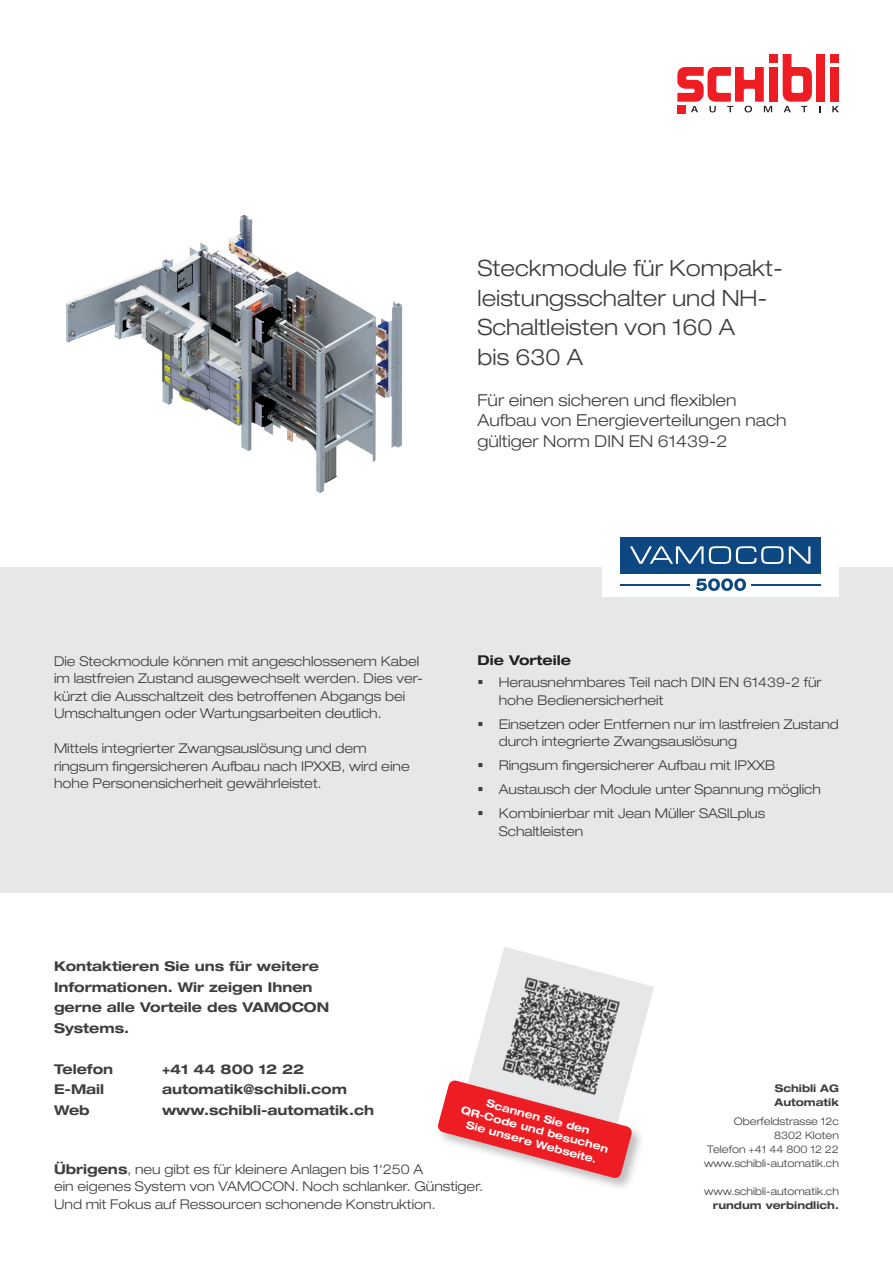
<style>
.page{position:relative;width:893px;height:1263px;background:#fff}
.page>*{position:absolute;margin:0;border:0;box-sizing:border-box;transform-origin:0 0}
.t1{font:300 expanded 22.5px/29.5px "Helvetica Neue";color:#3e3e3f}
.t2{font:300 expanded 16.5px "Helvetica Neue";color:#3e3e3f}
.t3{font:300 expanded 13.5px/17.5px "Helvetica Neue LT Pro";color:#3e3e3f}
.t4{font:300 expanded 13.5px/17.5px "Helvetica Neue";color:#3e3e3f}
.t5{font:700 expanded 13.5px "Helvetica Neue LT Pro";color:#3e3e3f}
.t6{font:700 expanded 13.5px "Helvetica Neue LT Pro";color:#231f20}
.Adresse{font:300 expanded 10.5px "Helvetica Neue LT Pro";color:#3e3e3f}
.t7{font:700 expanded 10.5px/13px "Helvetica Neue LT Pro";color:#fff;text-align:center}
.Adresse-2{font:700 expanded 10.5px "Helvetica Neue LT Pro";color:#3e3e3f}
.s1{font-weight:700}
</style>
<div class="page">
<div style="left:0;top:568px;width:893px;height:325px;background:#e6e7e9"></div>
<div style="left:677px;top:105px;width:9px;height:8px;background:#ee1d23"></div>
<svg style="left:832px;top:106px;width:7px;height:6px"></svg>
<div style="left:769px;top:67px;width:9px;height:35px;background:#ee1d23"></div>
<div style="left:769px;top:54px;width:9px;height:9px;background:#ee1d23"></div>
<div style="left:830px;top:67px;width:9px;height:35px;background:#ee1d23"></div>
<div style="left:830px;top:54px;width:9px;height:9px;background:#ee1d23"></div>
<svg style="left:783px;top:54px;width:29px;height:58px"></svg>
<div style="left:816px;top:54px;width:9px;height:48px;background:#ee1d23"></div>
<svg style="left:677px;top:67px;width:95px;height:45px"></svg>
<div style="left:602px;top:528px;width:237px;height:68px;background:#fff"></div>
<div style="left:620px;top:537px;width:201px;height:36px;background:#0d4882"></div>
<svg style="left:630px;top:546px;width:180px;height:18px"></svg>
<svg style="left:696px;top:578px;width:50px;height:13px"></svg>
<hr style="left:620px;top:584px;width:69px;height:2px;background:#0d4882">
<hr style="left:752px;top:584px;width:69px;height:2px;background:#0d4882">
<img style="left:66px;top:214px;width:337px;height:279px">
<div style="left:436px;top:1078px;width:209px;height:114px;background:#231f20;opacity:.29"></div>
<svg style="left:437px;top:947px;width:217px;height:232px"></svg>
<p class="t1" style="left:477px;top:253px;width:307px">Steckmodule für Kompakt-</p>
<p class="t1" style="left:477px;top:282px;width:291px">leistungsschalter und NH-<br>Schaltleisten von 160 A</p>
<p class="t1" style="left:477px;top:342px;width:107px">bis 630 A</p>
<p class="t2" style="left:477px;top:390px;width:261px">Für einen sicheren und flexiblen</p>
<p class="t2" style="left:477px;top:410px;width:310px">Aufbau von Energieverteilungen nach</p>
<p class="t2" style="left:477px;top:431px;width:252px">gültiger Norm DIN EN 61439-2</p>
<p class="t4" style="left:54px;top:652px;width:370px">Die Steckmodule können mit angeschlossenem Kabel im lastfreien Zustand ausgewechselt werden. Dies ver&shy;kürzt die Ausschaltzeit des betroffenen Abgangs bei Umschaltungen oder Wartungsarbeiten deutlich.</p>
<p class="t4" style="left:54px;top:739px;width:357px">Mittels integrierter Zwangsauslösung und dem ringsum fingersicheren Aufbau nach IPXXB, wird eine hohe Personensicherheit gewährleistet.</p>
<p class="t6" style="left:477px;top:651px;width:95px">Die Vorteile</p>
<p class="t3" style="left:499px;top:673px;width:324px">Herausnehmbares Teil nach DIN EN 61439-2 für hohe Bedienersicherheit</p>
<p class="t3" style="left:499px;top:715px;width:342px">Einsetzen oder Entfernen nur im lastfreien Zustand durch integrierte Zwangsauslösung</p>
<p class="t3" style="left:499px;top:756px;width:278px">Ringsum fingersicherer Aufbau mit IPXXB</p>
<p class="t3" style="left:499px;top:780px;width:324px">Austausch der Module unter Spannung möglich</p>
<p class="t3" style="left:499px;top:804px;width:268px">Kombinierbar mit Jean Müller SASILplus<br>Schaltleisten</p>
<p class="t5" style="left:54px;top:958px;width:266px">Kontaktieren Sie uns für weitere</p>
<p class="t5" style="left:54px;top:978px;width:260px">Informationen. Wir zeigen Ihnen</p>
<p class="t5" style="left:54px;top:999px;width:277px">gerne alle Vorteile des VAMOCON</p>
<p class="t5" style="left:54px;top:1019px;width:77px">Systems.</p>
<p class="t5" style="left:54px;top:1060px;width:61px">Telefon</p>
<p class="t5" style="left:162px;top:1060px;width:144px">+41 44 800 12 22</p>
<p class="t5" style="left:54px;top:1081px;width:52px">E-Mail</p>
<p class="t5" style="left:162px;top:1081px;width:187px">automatik@schibli.com</p>
<p class="t5" style="left:54px;top:1102px;width:37px">Web</p>
<p class="t5" style="left:162px;top:1102px;width:214px">www.schibli-automatik.ch</p>
<p class="t7" style="left:488px;top:1096px;width:108px;rotate:15deg">Scannen Sie den</p>
<p class="t7" style="left:463px;top:1103px;width:153px;rotate:15deg">QR-Code und besuchen<br>Sie unsere Webseite.</p>
<p class="t3" style="left:54px;top:1160px;width:371px"><span class="s1">Übrigens</span>, neu gibt es für kleinere Anlagen bis 1‘250 A</p>
<p class="t3" style="left:54px;top:1177px;width:431px">ein eigenes System von VAMOCON. Noch schlanker. Günstiger.</p>
<p class="t3" style="left:54px;top:1195px;width:383px">Und mit Fokus auf Ressourcen schonende Konstruktion.</p>
<p class="Adresse-2" style="left:775px;top:1081px;width:66px">Schibli AG</p>
<p class="Adresse-2" style="left:775px;top:1095px;width:66px">Automatik</p>
<p class="Adresse" style="left:734px;top:1115px;width:107px">Oberfeldstrasse 12c</p>
<p class="Adresse" style="left:774px;top:1129px;width:66px">8302 Kloten</p>
<p class="Adresse" style="left:707px;top:1143px;width:133px">Telefon +41 44 800 12 22</p>
<p class="Adresse" style="left:704px;top:1157px;width:136px">www.schibli-automatik.ch</p>
<p class="Adresse" style="left:704px;top:1185px;width:136px">www.schibli-automatik.ch</p>
<p class="Adresse-2" style="left:713px;top:1199px;width:128px">rundum verbindlich.</p>
</div>
